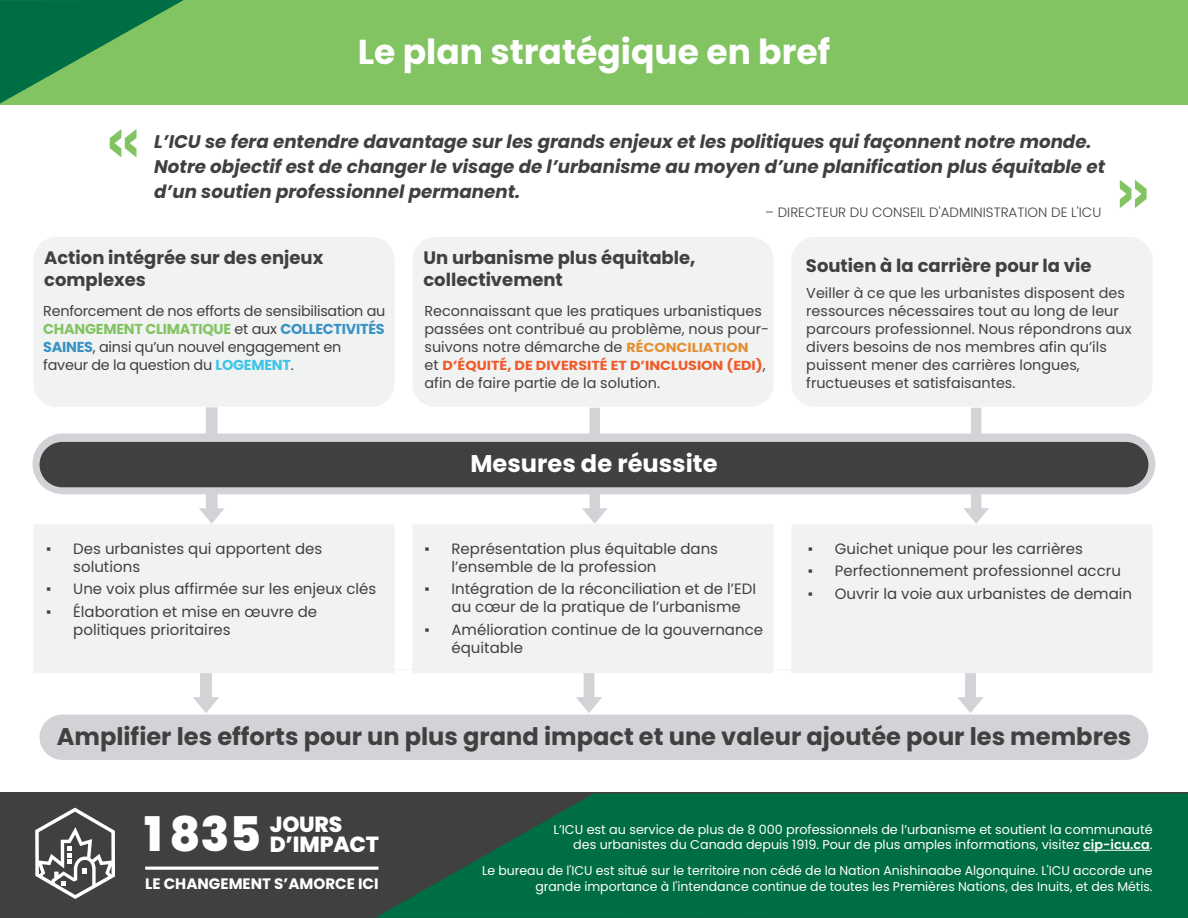
<style>
.page{position:relative;width:1188px;height:918px;background:#fff}
.page>*{position:absolute;margin:0;border:0;box-sizing:border-box;transform-origin:0 0}
.t1{font:700 74.4px "Helvetica Neue";color:#82c462}
.t2{font:700 34.5px "Poppins";color:#fff}
.t3{font:700 24.15px "Poppins";color:#404041}
.t4{font:700 24.15px "Poppins";color:#fff}
.t5{font:800 21.9px/19.8px "Poppins";letter-spacing:-.01em;color:#fff}
.t6{font:italic 700 18.3px/25.3px "Poppins";color:#404041}
.t7{font:700 18px/21.6px "Poppins";color:#404041}
.t8{font:700 15.15px "Poppins";color:#fff}
.t9{font:15px/18px "Poppins";color:#404041}
.t10{font:14.4px/18px "Poppins";color:#404041}
.t11{font:14.4px/18px "Poppins";letter-spacing:-.02em;color:#404041}
.t12{font:300 13.5px "Poppins";color:#404041}
.t13{font:700 13.05px "Poppins";color:#f05a28;scale:1.1 1}
.t14{font:12.75px/15.3px "Poppins";color:#fff;text-align:right}
.s1{font-weight:700;color:#82c462}
.s2{font-weight:700;color:#3893c5}
.s3{font-weight:700;color:#40c4e8}
.s4{font-weight:700;font-size:13.05px;color:#e48f34}
.s5{font-weight:400;font-size:14.4px;color:#404041}
.s6{font-family:"Times New Roman"}
.s7{font-size:47.7px}
.s8{font-weight:600}
</style>
<div class="page">
<div style="left:40px;top:715px;width:1108px;height:45px;background:#d4d2d6;border-radius:23px"></div>
<svg style="left:193px;top:673px;width:790px;height:40px"></svg>
<div style="left:33px;top:237px;width:362px;height:170px;background:#f1f2f2;border-radius:23px"></div>
<div style="left:412px;top:237px;width:362px;height:170px;background:#f1f2f2;border-radius:23px"></div>
<div style="left:791px;top:237px;width:362px;height:170px;background:#f1f2f2;border-radius:23px"></div>
<div style="left:34px;top:525px;width:361px;height:148px;background:#f1f2f2"></div>
<div style="left:412px;top:525px;width:362px;height:148px;background:#f1f2f2"></div>
<div style="left:791px;top:525px;width:361px;height:148px;background:#f1f2f2"></div>
<div style="left:0;top:793px;width:1188px;height:125px;background:#404041"></div>
<svg style="left:375px;top:794px;width:813px;height:124px;background:#086743"></svg>
<svg style="left:35px;top:808px;width:80px;height:91px"></svg>
<hr style="left:1083px;top:850px;width:67px;height:1px;background:#fff">
<div style="left:0;top:0;width:1188px;height:105px;background:#82c462"></div>
<svg style="left:0;top:0;width:184px;height:104px"></svg>
<svg style="left:33px;top:407px;width:1122px;height:117px"></svg>
<div style="left:40px;top:442px;width:1108px;height:45px;background:#404041;border-radius:23px"></div>
<hr style="left:145px;top:867px;width:234px;height:3px;background:#fff">
<h2 class="t2" style="left:358px;top:32px;width:474px">Le plan stratégique en bref</h2>
<h1 class="t1" style="left:107px;top:79px;width:35px">«</h1>
<p class="t6" style="left:154px;top:129px;width:952px">L’ICU se fera entendre davantage sur les grands enjeux et les politiques qui façonnent notre monde.<br>Notre objectif est de changer le visage de l’urbanisme au moyen d’une planification plus équitable et d’un soutien professionnel permanent.</p>
<p class="t12" style="left:765px;top:205px;width:337px">– DIRECTEUR DU CONSEIL D'ADMINISTRATION DE L'ICU</p>
<h1 class="t1" style="left:1117px;top:129px;width:35px">»</h1>
<p class="t7" style="left:44px;top:247px;width:281px">Action intégrée sur des enjeux complexes</p>
<p class="t7" style="left:423px;top:247px;width:274px">Un urbanisme plus équitable, collectivement</p>
<p class="t7" style="left:806px;top:255px;width:287px">Soutien à la carrière pour la vie</p>
<p class="t11" style="left:43px;top:302px;width:344px">Renforcement de nos efforts de sensibilisation au <span class="s1">CHANGEMENT CLIMATIQUE</span> et aux <span class="s2">COLLECTIVITÉS SAINES</span>, ainsi qu’un nouvel engagement en faveur de la question du <span class="s3">LOGEMENT</span>.</p>
<p class="t10" style="left:425px;top:302px;width:346px">Reconnaissant que les pratiques urbanistiques passées ont contribué au problème, nous pour&shy;suivons notre démarche de <span class="s4">RÉCONCILIATION</span></p>
<p class="t10" style="left:806px;top:284px;width:327px">Veiller à ce que les urbanistes disposent des ressources nécessaires tout au long de leur parcours professionnel. Nous répondrons aux divers besoins de nos membres afin qu’ils puissent mener des carrières longues, fructueuses et satisfaisantes.</p>
<p class="t13" style="left:425px;top:358px;width:312px"><span class="s5">et</span> D’ÉQUITÉ, DE DIVERSITÉ ET D’INCLUSION (EDI)<span class="s5">,</span></p>
<p class="t10" style="left:425px;top:374px;width:237px">afin de faire partie de la solution.</p>
<p class="t9" style="left:73px;top:539px;width:251px;text-indent:-27px"><span class="s6">▪</span> Des urbanistes qui apportent des solutions</p>
<p class="t9" style="left:46px;top:580px;width:332px"><span class="s6">▪</span> Une voix plus affirmée sur les enjeux clés</p>
<p class="t9" style="left:73px;top:602px;width:245px;text-indent:-27px"><span class="s6">▪</span> Élaboration et mise en œuvre de politiques prioritaires</p>
<h3 class="t4" style="left:470px;top:450px;width:249px">Mesures de réussite</h3>
<p class="t9" style="left:452px;top:539px;width:268px;text-indent:-27px"><span class="s6">▪</span> Représentation plus équitable dans l’ensemble de la profession</p>
<p class="t9" style="left:452px;top:580px;width:306px;text-indent:-27px"><span class="s6">▪</span> Intégration de la réconciliation et de l’EDI au cœur de la pratique de l’urbanisme</p>
<p class="t9" style="left:452px;top:620px;width:313px;text-indent:-27px"><span class="s6">▪</span> Amélioration continue de la gouvernance équitable</p>
<p class="t9" style="left:808px;top:539px;width:277px"><span class="s6">▪</span> Guichet unique pour les carrières</p>
<p class="t9" style="left:808px;top:562px;width:315px"><span class="s6">▪</span> Perfectionnement professionnel accru</p>
<p class="t9" style="left:808px;top:584px;width:326px"><span class="s6">▪</span> Ouvrir la voie aux urbanistes de demain</p>
<h3 class="t3" style="left:57px;top:723px;width:1076px">Amplifier les efforts pour un plus grand impact et une valeur ajoutée pour les membres</h3>
<h3 class="t5" style="left:270px;top:814px;width:111px;text-indent:-125px"><span class="s7">1835</span> JOURS<br>D’IMPACT</h3>
<p class="t8" style="left:145px;top:875px;width:235px">LE CHANGEMENT S’AMORCE ICI</p>
<p class="t14" style="left:554px;top:822px;width:600px">L’ICU est au service de plus de 8 000 professionnels de l’urbanisme et soutient la communauté des urbanistes du Canada depuis 1919. Pour de plus amples informations, visitez <span class="s8">cip-icu.ca</span>.</p>
<p class="t14" style="left:482px;top:863px;width:672px">Le bureau de l'ICU est situé sur le territoire non cédé de la Nation Anishinaabe Algonquine. L'ICU accorde une grande importance à l'intendance continue de toutes les Premières Nations, des Inuits, et des Métis.</p>
</div>
